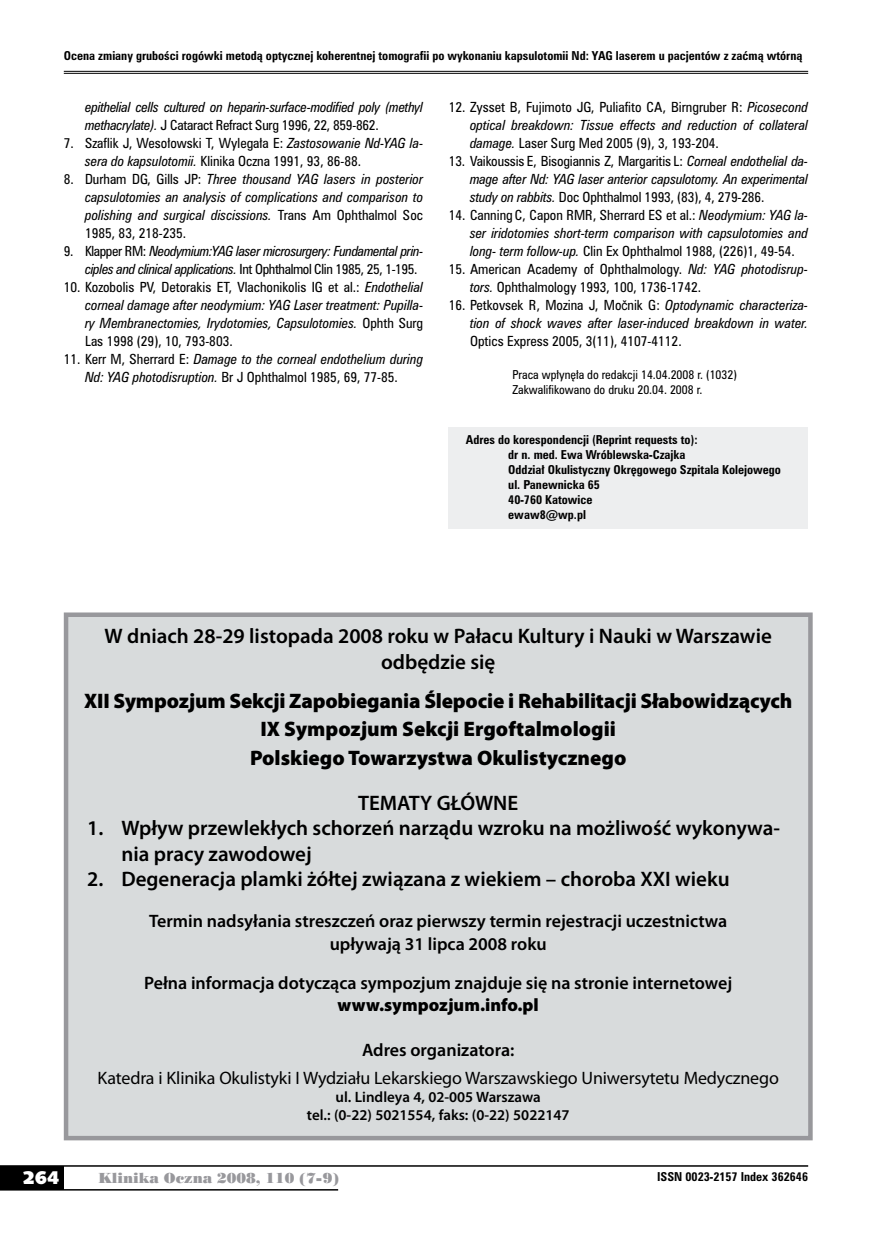
<style>
.page{position:relative;width:872px;height:1234px;background:#fff}
.page>*{position:absolute;margin:0;border:0;box-sizing:border-box;transform-origin:0 0}
.t1{font:600 21px/25.5px "Myriad Pro";color:#000;text-align:center}
.t2{font:900 21px/28.5px "Myriad Pro";letter-spacing:-.01em;color:#000;text-align:center}
.t3{font:600 18px/22.5px "Myriad Pro";color:#000;text-align:center}
.t4{font:18px "Myriad Pro";letter-spacing:-.01em;color:#000}
.t5{font:900 18px "Myriad Pro";color:#000}
.t6{font:18px "Humanst 531 U Blk PL";color:#fff}
.t7{font:600 15px/18px "Myriad Pro";color:#000;text-align:center}
.t8{font:13.5px "Poster Bodoni PL";color:#98989c}
.t9{font:italic 12.75px/18px "Zurich Cn PL";color:#000;text-align:justify}
.t10{font:12.75px/18px "Zurich Cn PL";color:#000}
.t11{font:italic 12.75px/18px "Zurich Cn PL";letter-spacing:-.03em;color:#000}
.t12{font:italic 12.75px/18px "Zurich Cn PL";letter-spacing:-.02em;color:#000}
.t13{font:700 11.25px/15px "Zurich Cn PL";color:#000}
.t14{font:11.25px/15px "Zurich Cn PL";color:#000}
.s1{font-style:normal}
.s2{font-style:italic}
.s3{font-family:"Arial";font-style:normal;font-size:13.35px}
</style>
<div class="page">
<div style="left:0;top:1165px;width:64px;height:24px;background:#000"></div>
<hr style="left:0;top:1164px;width:808px;height:2px;background:#000">
<hr style="left:0;top:1188px;width:338px;height:2px;background:#000">
<hr style="left:64px;top:71px;width:744px;height:1px;background:#000">
<hr style="left:64px;top:73px;width:744px;height:1px;background:#000">
<div style="left:449px;top:426px;width:359px;height:102px;background:#edeeef"></div>
<div style="left:64px;top:612px;width:748px;height:528px;background:#d8dbdc;border:4px solid #98989c"></div>
<p class="t13" style="left:64px;top:48px;width:740px">Ocena zmiany grubości rogówki metodą optycznej koherentnej tomografii po wykonaniu kapsulotomii Nd: YAG laserem u pacjentów z zaćmą wtórną</p>
<p class="t12" style="left:85px;top:97px;width:340px">epithelial cells cultured on heparin-surface-modified poly (methyl methacrylate). <span class="s1">J Cataract Refract Surg 1996, 22, 859-862.</span></p>
<p class="t10" style="left:85px;top:133px;width:340px;text-indent:-21px">7. Szaflik J, Wesołowski T, Wylegała E: <span class="s2">Zastosowanie Nd-YAG la&shy;sera do kapsulotomii.</span> Klinika Oczna 1991, 93, 86-88.</p>
<p class="t9" style="left:85px;top:169px;width:340px;text-indent:-21px"><span class="s1">8. Durham DG, Gills JP:</span> Three thousand YAG lasers in posterior capsulotomies an analysis of complications and comparison to polishing and surgical discissions. <span class="s1">Trans Am Ophthalmol Soc 1985, 83, 218-235.</span></p>
<p class="t11" style="left:85px;top:241px;width:340px;text-indent:-21px"><span class="s1">9. Klapper RM:</span> Neodymium:YAG laser microsurgery: Fundamental prin&shy;ciples and clinical applications. <span class="s1">Int Ophthalmol Clin 1985, 25, 1-195.</span></p>
<p class="t9" style="left:85px;top:277px;width:340px;text-indent:-21px"><span class="s1">10. Kozobolis PV, Detorakis ET, Vlachonikolis IG et al.:</span> Endothelial corneal damage after neodymium: YAG Laser treatment: Pupilla&shy;ry Membranectomies, Irydotomies, Capsulotomies. <span class="s1">Ophth Surg Las 1998 (29), 10, 793-803.</span></p>
<p class="t9" style="left:64px;top:349px;width:361px;text-align:center"><span class="s1">11. Kerr M, Sherrard E:</span> Damage to the corneal endothelium during<br>Nd: YAG photodisruption. <span class="s1">Br J Ophthalmol 1985, 69, 77-85.</span></p>
<p class="t10" style="left:470px;top:98px;width:340px;text-align:justify;text-indent:-21px">12. Zysset B, Fujimoto JG, Puliafito CA, Birngruber R: <span class="s2">Picosecond optical breakdown: Tissue effects and reduction of collateral damage.</span> Laser Surg Med 2005 (9), 3, 193-204.</p>
<p class="t9" style="left:470px;top:151px;width:340px;text-indent:-21px"><span class="s1">13. Vaikoussis E, Bisogiannis Z, Margaritis L:</span> Corneal endothelial da&shy;mage after Nd: YAG laser anterior capsulotomy. An experimental study on rabbits. <span class="s1">Doc Ophthalmol 1993, (83), 4, 279-286.</span></p>
<p class="t9" style="left:470px;top:205px;width:340px;text-indent:-21px"><span class="s1">14. Canning C, Capon RMR, Sherrard ES et al.:</span> Neodymium: YAG la&shy;ser iridotomies short-term comparison with capsulotomies and long- term follow-up. <span class="s1">Clin Ex Ophthalmol 1988, (226)1, 49-54.</span></p>
<p class="t10" style="left:470px;top:259px;width:340px;text-indent:-21px">15. American Academy of Ophthalmology. <span class="s2">Nd: YAG photodisrup&shy;tors.</span> Ophthalmology 1993, 100, 1736-1742.</p>
<p class="t9" style="left:449px;top:295px;width:361px;text-align:right"><span class="s1">16. Petkovsek R, Mozina J, Mo</span><span class="s3">č</span><span class="s1">nik G:</span> Optodynamic characteriza&shy;tion of shock waves after laser-induced breakdown in water.</p>
<p class="t10" style="left:470px;top:331px;width:213px">Optics Express 2005, 3(11), 4107-4112.</p>
<p class="t14" style="left:512px;top:367px;width:226px">Praca wpłynęła do redakcji 14.04.2008 r. (1032)<br>Zakwalifikowano do druku 20.04. 2008 r.</p>
<p class="t13" style="left:508px;top:432px;width:274px;text-indent:-43px">Adres do korespondencji (Reprint requests to):<br>dr n. med. Ewa Wróblewska-Czajka<br>Oddział Okulistyczny Okręgowego Szpitala Kolejowego ul. Panewnicka 65<br>40-760 Katowice<br>ewaw8@wp.pl</p>
<h1 class="t1" style="left:105px;top:622px;width:669px">W dniach 28-29 listopada 2008 roku w Pałacu Kultury i Nauki w Warszawie odbędzie się</h1>
<h1 class="t2" style="left:84px;top:685px;width:709px">XII Sympozjum Sekcji Zapobiegania Ślepocie i Rehabilitacji Słabowidzących<br>IX Sympozjum Sekcji Ergoftalmologii<br>Polskiego Towarzystwa Okulistycznego</h1>
<h1 class="t1" style="left:358px;top:789px;width:162px">TEMATY GŁÓWNE</h1>
<h1 class="t1" style="left:121px;top:814px;width:660px;text-align:left;text-indent:-34px">1. Wpływ przewlekłych schorzeń narządu wzroku na możliwość wykonywa&shy;nia pracy zawodowej</h1>
<h1 class="t1" style="left:87px;top:865px;width:644px">2. Degeneracja plamki żółtej związana z wiekiem – choroba XXI wieku</h1>
<h2 class="t3" style="left:149px;top:909px;width:580px">Termin nadsyłania streszczeń oraz pierwszy termin rejestracji uczestnictwa upływają 31 lipca 2008 roku</h2>
<h2 class="t3" style="left:144px;top:970px;width:590px">Pełna informacja dotycząca sympozjum znajduje się na stronie internetowej</h2>
<h2 class="t5" style="left:338px;top:992px;width:203px">www.sympozjum.info.pl</h2>
<h2 class="t3" style="left:362px;top:1038px;width:154px">Adres organizatora:</h2>
<h2 class="t4" style="left:98px;top:1066px;width:683px">Katedra i Klinika Okulistyki I Wydziału Lekarskiego Warszawskiego Uniwersytetu Medycznego</h2>
<p class="t7" style="left:307px;top:1087px;width:264px">ul. Lindleya 4, 02-005 Warszawa<br>tel.: (0-22) 5021554, faks: (0-22) 5022147</p>
<h2 class="t6" style="left:23px;top:1165px;width:38px">264</h2>
<p class="t8" style="left:99px;top:1168px;width:242px">Klinika Oczna 2008, 110 (7-9)</p>
<p class="t13" style="left:657px;top:1168px;width:152px">ISSN 0023-2157 Index 362646</p>
</div>
